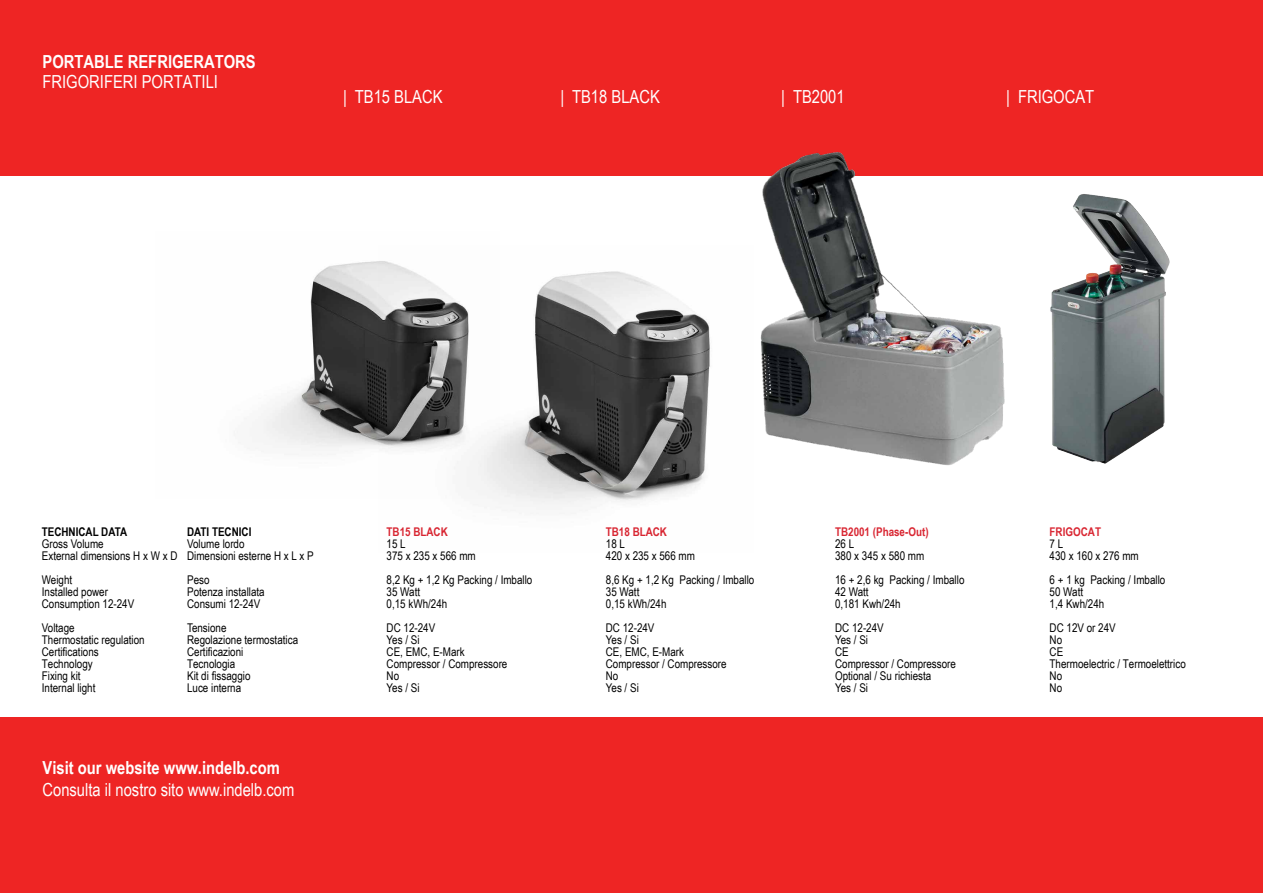
<style>
.page{position:relative;width:1263px;height:893px;background:#fff}
.page>*{position:absolute;margin:0;border:0;box-sizing:border-box;transform-origin:0 0}
.t1{font:18px "Arial Narrow";color:#fff}
.t2{font:700 18px "Arial Narrow";color:#fff}
.t3{font:12px/12px "Arial Narrow";color:#000}
.t4{font:700 12px "Arial Narrow";color:#d92632}
.t5{font:700 12px "Arial Narrow";color:#000}
</style>
<div class="page">
<div style="left:0;top:0;width:1263px;height:176px;background:#ee2524"></div>
<div style="left:0;top:717px;width:1263px;height:176px;background:#ee2524"></div>
<img style="left:1050px;top:194px;width:120px;height:270px">
<img style="left:263px;top:261px;width:115px;height:187px">
<img style="left:378px;top:261px;width:332px;height:244px">
<img style="left:760px;top:152px;width:245px;height:314px">
<h1 class="t2" style="left:43px;top:48px;width:215px">PORTABLE REFRIGERATORS</h1>
<h1 class="t1" style="left:43px;top:68px;width:177px">FRIGORIFERI PORTATILI</h1>
<h1 class="t1" style="left:343px;top:84px;width:101px">| TB15 BLACK</h1>
<h1 class="t1" style="left:560px;top:84px;width:101px">| TB18 BLACK</h1>
<h1 class="t1" style="left:781px;top:84px;width:65px">| TB2001</h1>
<h1 class="t1" style="left:1006px;top:84px;width:90px">| FRIGOCAT</h1>
<p class="t5" style="left:42px;top:523px;width:87px">TECHNICAL DATA</p>
<p class="t3" style="left:42px;top:537px;width:137px">Gross Volume<br>External dimensions H x W x D</p>
<p class="t3" style="left:42px;top:573px;width:94px">Weight<br>Installed power<br>Consumption 12-24V</p>
<p class="t3" style="left:42px;top:621px;width:104px">Voltage<br>Thermostatic regulation<br>Certifications<br>Technology</p>
<p class="t3" style="left:42px;top:669px;width:55px">Fixing kit<br>Internal light</p>
<p class="t5" style="left:187px;top:523px;width:66px">DATI TECNICI</p>
<p class="t3" style="left:187px;top:537px;width:128px">Volume lordo<br>Dimensioni esterne H x L x P</p>
<p class="t3" style="left:187px;top:573px;width:79px">Peso<br>Potenza installata<br>Consumi 12-24V</p>
<p class="t3" style="left:187px;top:621px;width:113px">Tensione<br>Regolazione termostatica<br>Certificazioni</p>
<p class="t3" style="left:187px;top:669px;width:65px">Kit di fissaggio<br>Luce interna</p>
<p class="t3" style="left:187px;top:657px;width:50px">Tecnologia</p>
<h1 class="t2" style="left:43px;top:754px;width:239px">Visit our website www.indelb.com</h1>
<h1 class="t1" style="left:43px;top:776px;width:253px">Consulta il nostro sito www.indelb.com</h1>
<p class="t4" style="left:387px;top:523px;width:63px">TB15 BLACK</p>
<p class="t3" style="left:387px;top:537px;width:91px">15 L<br>375 x 235 x 566 mm</p>
<p class="t3" style="left:387px;top:573px;width:147px">8,2 Kg + 1,2 Kg Packing / Imballo<br>35 Watt<br>0,15 kWh/24h</p>
<p class="t3" style="left:387px;top:621px;width:122px">DC 12-24V<br>Yes / Si<br>CE, EMC, E-Mark<br>Compressor / Compressore<br>No<br>Yes / Si</p>
<p class="t4" style="left:606px;top:523px;width:63px">TB18 BLACK</p>
<p class="t3" style="left:606px;top:537px;width:91px">18 L<br>420 x 235 x 566 mm</p>
<p class="t3" style="left:606px;top:573px;width:150px">8,6 Kg + 1,2 Kg Packing / Imballo<br>35 Watt<br>0,15 kWh/24h</p>
<p class="t3" style="left:606px;top:621px;width:122px">DC 12-24V<br>Yes / Si<br>CE, EMC, E-Mark<br>Compressor / Compressore<br>No<br>Yes / Si</p>
<p class="t4" style="left:835px;top:523px;width:95px">TB2001 (Phase-Out)</p>
<p class="t3" style="left:835px;top:537px;width:91px">26 L<br>380 x 345 x 580 mm</p>
<p class="t3" style="left:835px;top:573px;width:131px">16 + 2,6 kg Packing / Imballo<br>42 Watt<br>0,181 Kwh/24h</p>
<p class="t3" style="left:835px;top:621px;width:122px">DC 12-24V<br>Yes / Si<br>CE<br>Compressor / Compressore<br>Optional / Su richiesta<br>Yes / Si</p>
<p class="t4" style="left:1050px;top:523px;width:53px">FRIGOCAT</p>
<p class="t3" style="left:1050px;top:537px;width:91px">7 L<br>430 x 160 x 276 mm</p>
<p class="t3" style="left:1050px;top:573px;width:117px">6 + 1 kg Packing / Imballo<br>50 Watt<br>1,4 Kwh/24h</p>
<p class="t3" style="left:1050px;top:621px;width:138px">DC 12V or 24V<br>No<br>CE<br>Thermoelectric / Termoelettrico<br>No<br>No</p>
</div>
